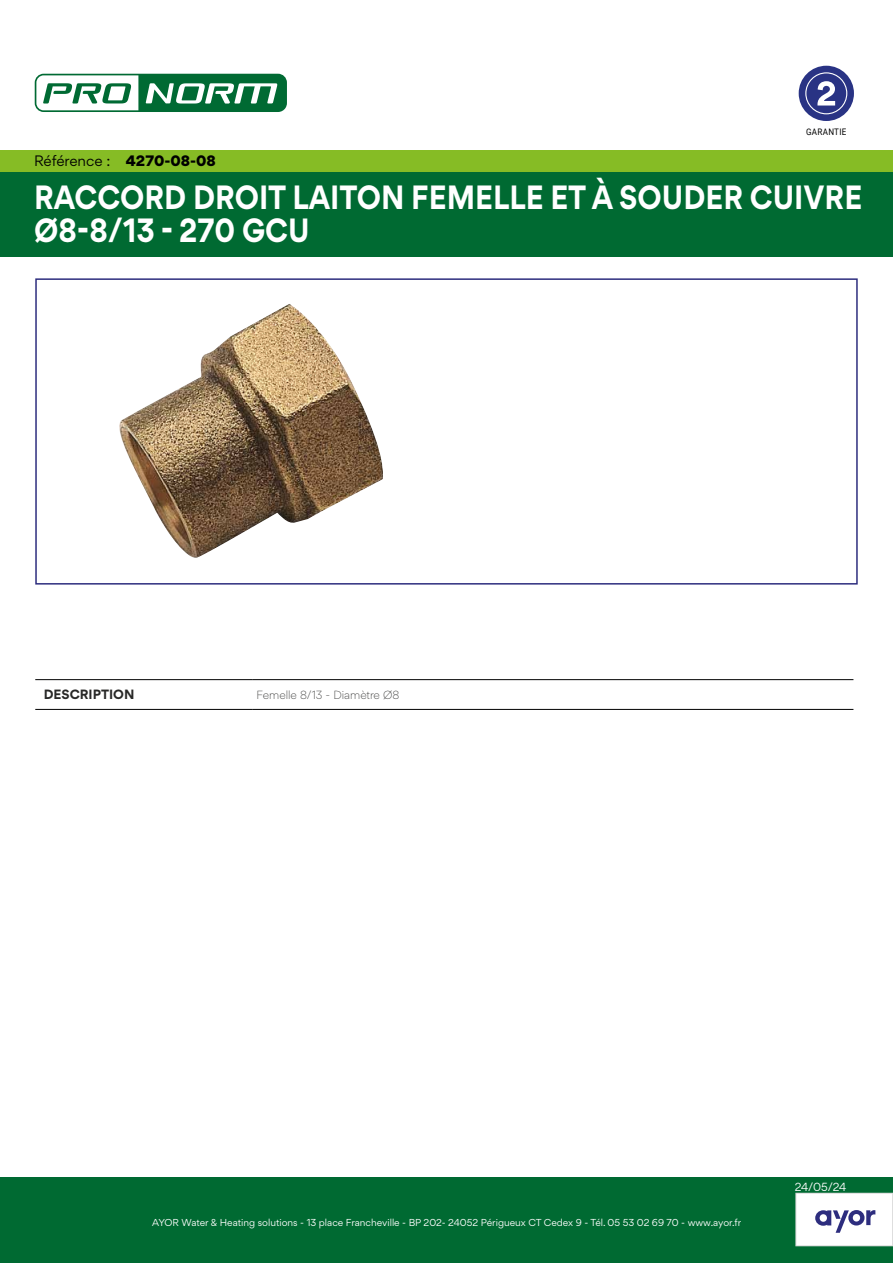
<style>
.page{position:relative;width:893px;height:1263px;background:#fff}
.page>*{position:absolute;margin:0;border:0;box-sizing:border-box;transform-origin:0 0}
.t1{font:700 30px/33px "Gordita";color:#fff;scale:.9 1}
.t2{font:13.5px "Gordita";letter-spacing:-.005em;color:#000}
.t3{font:700 12px "Gordita";color:#282827}
.t4{font:300 10.5px "Gordita";color:#282827}
.t5{font:10.5px "Gordita";color:#fff}
.t6{font:9px "Gordita";color:#fff}
.t7{font:9px "Roboto";letter-spacing:.035em;color:#000;scale:.9 1}
.s1{font-weight:900}
</style>
<div class="page">
<div style="left:0;top:1178px;width:893px;height:85px;background:#006a32"></div>
<div style="left:796px;top:1193px;width:97px;height:53px;background:#fff"></div>
<div style="left:795px;top:1193px;width:98px;height:53px;border:1px solid #dadada"></div>
<img style="left:119px;top:304px;width:264px;height:254px">
<div style="left:0;top:171px;width:893px;height:85px;background:#006a32"></div>
<div style="left:35px;top:278px;width:823px;height:307px;border:2px solid #2d2d7e"></div>
<svg style="left:815px;top:1210px;width:60px;height:23px"></svg>
<div style="left:0;top:150px;width:893px;height:21px;background:#86bc25"></div>
<div style="left:799px;top:66px;width:55px;height:55px;background:#293384;border-radius:50%"></div>
<svg style="left:805px;top:72px;width:42px;height:42px"></svg>
<svg style="left:34px;top:73px;width:253px;height:39px"></svg>
<hr style="left:35px;top:679px;width:217px;height:1px;background:#000">
<hr style="left:252px;top:679px;width:601px;height:1px;background:#000">
<hr style="left:35px;top:709px;width:217px;height:1px;background:#000">
<hr style="left:252px;top:709px;width:601px;height:1px;background:#000">
<h2 class="t2" style="left:34px;top:151px;width:183px">Référence : <span class="s1">4270-08-08</span></h2>
<p class="t7" style="left:806px;top:125px;width:46px">GARANTIE</p>
<h1 class="t1" style="left:34px;top:181px;width:922px">RACCORD DROIT LAITON FEMELLE ET À SOUDER CUIVRE<br>Ø8-8/13 - 270 GCU</h1>
<h3 class="t3" style="left:44px;top:685px;width:92px">DESCRIPTION</h3>
<p class="t4" style="left:256px;top:687px;width:144px">Femelle 8/13 - Diamètre Ø8</p>
<p class="t6" style="left:152px;top:1216px;width:590px">AYOR Water &amp; Heating solutions - 13 place Francheville - BP 202- 24052 Périgueux CT Cedex 9 - Tél. 05 53 02 69 70 - www.ayor.fr</p>
<p class="t5" style="left:795px;top:1179px;width:53px">24/05/24</p>
</div>
